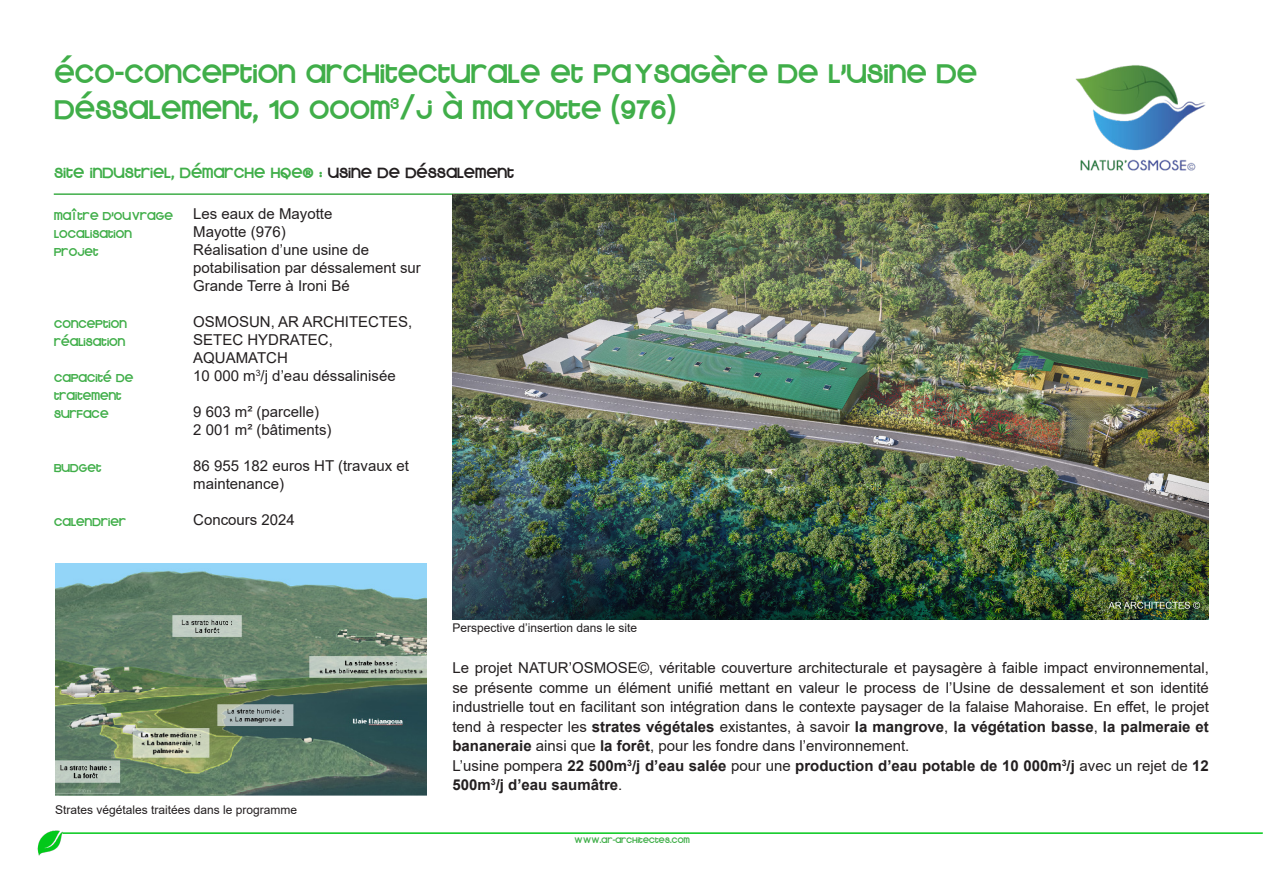
<style>
.page{position:relative;width:1263px;height:893px;background:#fff}
.page>*{position:absolute;margin:0;border:0;box-sizing:border-box;transform-origin:0 0}
.t1{font:30px "Kravitz Extra Thermal";color:#40ae49}
.t2{font:16.5px "Kravitz Extra Thermal";color:#40ae49}
.t3{font:15px/18px "Arial";color:#231f20}
.t4{font:700 15px/19.5px "Arial";color:#231f20}
.t5{font:12.75px/18px "Kravitz Extra Thermal";color:#40ae49}
.t6{font:12px "Arial";color:#231f20}
.t7{font:9px "Kravitz Extra Thermal";color:#40ae49}
.s1{color:#231f20}
.s2{font-weight:700}
.s3{font-weight:400}
</style>
<div class="page">
<hr style="left:63px;top:832px;width:1199px;height:2px;background:#03c81a">
<img style="left:37px;top:830px;width:54px;height:26px">
<hr style="left:54px;top:193px;width:1155px;height:2px;background:#40ae49">
<img style="left:1075px;top:65px;width:131px;height:106px">
<img style="left:453px;top:194px;width:756px;height:426px">
<img style="left:55px;top:564px;width:371px;height:232px">
<p class="t1" style="left:54px;top:54px;width:924px">ÉCO-CONCEPTION ARCHITECTURALE ET PAYSAGÈRE DE L’USINE DE</p>
<p class="t1" style="left:54px;top:90px;width:623px">DÉSSALEMENT, 10 000M<sup>3</sup>/J À MAYOTTE (976)</p>
<p class="t2" style="left:54px;top:162px;width:462px">SITE INDUSTRIEL, DÉMARCHE HQE® : <span class="s1">USINE DE DÉSSALEMENT</span></p>
<p class="t5" style="left:54px;top:207px;width:120px">MAÎTRE D’OUVRAGE</p>
<p class="t5" style="left:54px;top:225px;width:79px">LOCALISATION</p>
<p class="t5" style="left:54px;top:243px;width:46px">PROJET</p>
<p class="t5" style="left:54px;top:315px;width:74px">CONCEPTION<br>RÉALISATION</p>
<p class="t5" style="left:54px;top:369px;width:81px">CAPACITÉ DE<br>TRAITEMENT</p>
<p class="t5" style="left:54px;top:405px;width:56px">SURFACE</p>
<p class="t5" style="left:54px;top:459px;width:49px">BUDGET</p>
<p class="t5" style="left:54px;top:513px;width:74px">CALENDRIER</p>
<p class="t3" style="left:193px;top:205px;width:141px">Les eaux de Mayotte</p>
<p class="t3" style="left:193px;top:223px;width:94px">Mayotte (976)</p>
<p class="t3" style="left:193px;top:241px;width:229px">Réalisation d’une usine de potabilisation par déssalement sur<br>Grande Terre à Ironi Bé</p>
<p class="t3" style="left:193px;top:313px;width:221px">OSMOSUN, AR ARCHITECTES,<br>SETEC HYDRATEC,<br>AQUAMATCH</p>
<p class="t3" style="left:193px;top:367px;width:204px">10 000 m<sup>3</sup>/j d’eau déssalinisée</p>
<p class="t3" style="left:193px;top:403px;width:127px">9 603 m² (parcelle)</p>
<p class="t3" style="left:193px;top:421px;width:140px">2 001 m² (bâtiments)</p>
<p class="t3" style="left:193px;top:457px;width:217px">86 955 182 euros HT (travaux et maintenance)</p>
<p class="t3" style="left:193px;top:511px;width:103px">Concours 2024</p>
<p class="t6" style="left:55px;top:802px;width:244px">Strates végétales traitées dans le programme</p>
<p class="t6" style="left:452px;top:620px;width:186px">Perspective d’insertion dans le site</p>
<p class="t3" style="left:452px;top:658px;width:758px;line-height:19.5px;text-align:justify">Le projet NATUR’OSMOSE©, véritable couverture architecturale et paysagère à faible impact environnemental, se présente comme un élément unifié mettant en valeur le process de l’Usine de dessalement et son identité industrielle tout en facilitant son intégration dans le contexte paysager de la falaise Mahoraise. En effet, le projet tend à respecter les <span class="s2">strates végétales</span> existantes, à savoir <span class="s2">la mangrove</span>, <span class="s2">la végétation basse</span>, <span class="s2">la palmeraie et bananeraie</span> ainsi que <span class="s2">la forêt</span>, pour les fondre dans l’environnement.</p>
<p class="t4" style="left:452px;top:756px;width:758px"><span class="s3">L’usine pompera</span> 22 500m<sup>3</sup>/j d’eau salée <span class="s3">pour une</span> production d’eau potable de 10 000m<sup>3</sup>/j <span class="s3">avec un rejet de</span> 12<br>500m<sup>3</sup>/j d’eau saumâtre<span class="s3">.</span></p>
<p class="t7" style="left:574px;top:834px;width:117px">WWW.AR-ARCHITECTES.COM</p>
</div>
